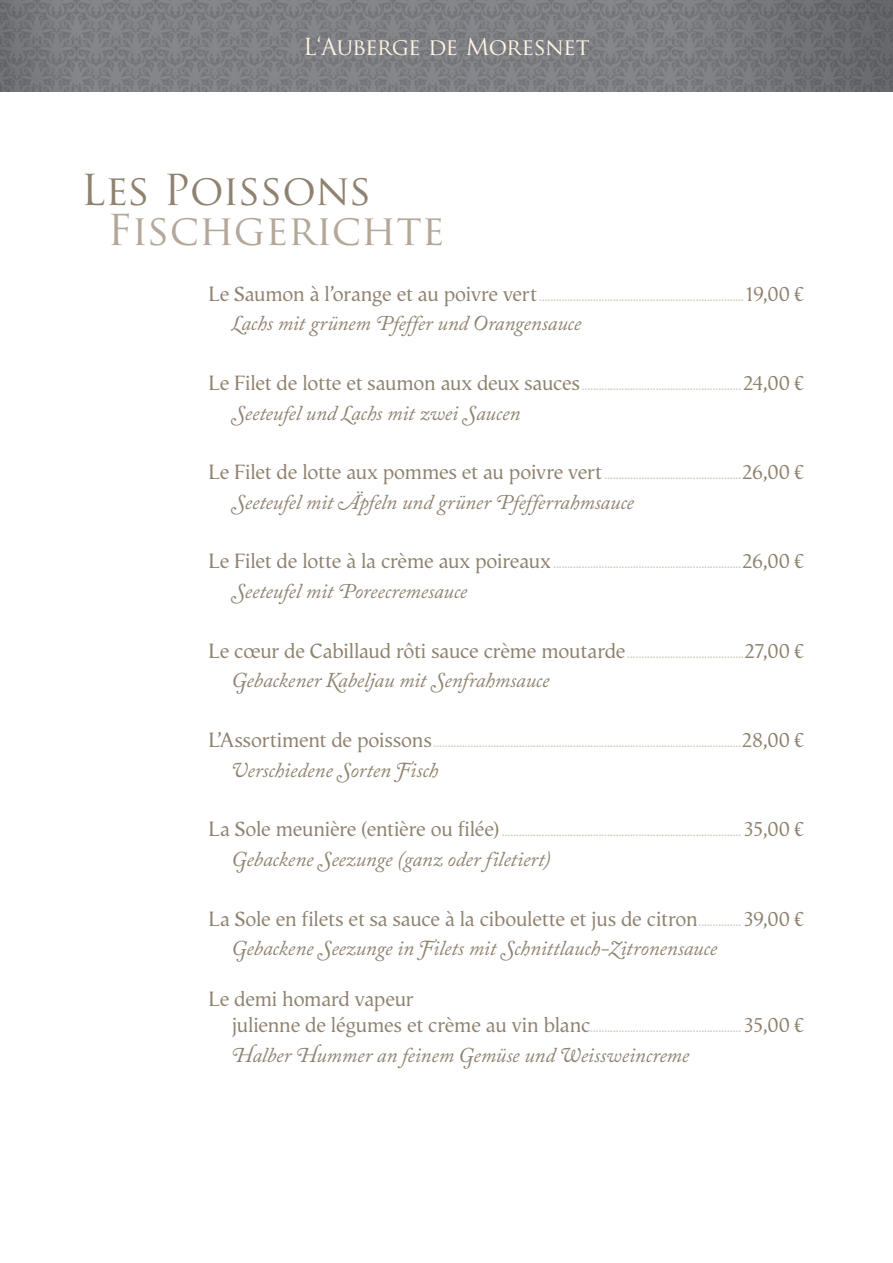
<style>
.page{position:relative;width:893px;height:1263px;background:#fff}
.page>*{position:absolute;margin:0;border:0;box-sizing:border-box;transform-origin:0 0}
.t1{font:41.55px "Trajan Pro";color:#b3a798}
.t2{font:41.55px "Trajan Pro";color:#8f8270}
.t3{font:22.95px "Trajan Pro";letter-spacing:-.04em;color:#fff4e0}
.t4{font:italic 21px "Adobe Caslon Pro";letter-spacing:-.005em;color:#8f8270}
.t5{font:21px "Vegaantikva";letter-spacing:-.01em;color:#8f8270}
.t6{font:13.5px "Vegaantikva";color:#d4cdc2}
.s1{font-size:21px;color:#8f8270}
.s2{font-size:13.5px;color:#d4cdc2}
</style>
<div class="page">
<img style="left:0;top:0;width:893px;height:92px">
<h2 class="t3" style="left:303px;top:32px;width:288px">L‘Auberge de Moresnet</h2>
<h1 class="t2" style="left:81px;top:164px;width:292px">Les Poissons</h1>
<h1 class="t1" style="left:107px;top:203px;width:339px">Fischgerichte</h1>
<p class="t6" style="left:209px;top:288px;width:597px"><span class="s1">Le Saumon à l’orange et au poivre vert</span>........................................................................<span class="s1">19,00 €</span></p>
<h3 class="t4" style="left:232px;top:311px;width:351px">Lachs mit grünem Pfeffer und Orangensauce</h3>
<p class="t6" style="left:209px;top:377px;width:597px"><span class="s1">Le Filet de lotte et saumon aux deux sauces</span>........................................................<span class="s1">24,00 €</span></p>
<h3 class="t4" style="left:232px;top:400px;width:290px">Seeteufel und Lachs mit zwei Saucen</h3>
<p class="t6" style="left:209px;top:467px;width:597px"><span class="s1">Le Filet de lotte aux pommes et au poivre vert</span> ................................................<span class="s1">26,00 €</span></p>
<h3 class="t4" style="left:232px;top:489px;width:403px">Seeteufel mit Äpfeln und grüner Pfefferrahmsauce</h3>
<p class="t6" style="left:209px;top:556px;width:597px"><span class="s1">Le Filet de lotte à la crème aux poireaux</span> ..................................................................<span class="s1">26,00 €</span></p>
<h3 class="t4" style="left:232px;top:579px;width:237px">Seeteufel mit Poreecremesauce</h3>
<h3 class="t5" style="left:209px;top:638px;width:597px">Le cœur de Cabillaud rôti sauce crème moutarde<span class="s2">.........................................</span>27,00 €</h3>
<h3 class="t4" style="left:232px;top:668px;width:319px">Gebackener Kabeljau mit Senfrahmsauce</h3>
<p class="t6" style="left:209px;top:735px;width:597px"><span class="s1">L’Assortiment de poissons</span>............................................................................................................<span class="s1">28,00 €</span></p>
<h3 class="t4" style="left:232px;top:757px;width:208px">Verschiedene Sorten Fisch</h3>
<p class="t6" style="left:209px;top:824px;width:597px"><span class="s1">La Sole meunière (entière ou filée)</span> .................................................................................... <span class="s1">35,00 €</span></p>
<h3 class="t4" style="left:232px;top:846px;width:320px">Gebackene Seezunge (ganz oder filetiert)</h3>
<h3 class="t5" style="left:209px;top:906px;width:597px">La Sole en filets et sa sauce à la ciboulette et jus de citron<span class="s2">...............</span> 39,00 €</h3>
<h3 class="t4" style="left:232px;top:936px;width:487px">Gebackene Seezunge in Filets mit Schnittlauch-Zitronensauce</h3>
<h3 class="t5" style="left:209px;top:987px;width:207px">Le demi homard vapeur</h3>
<p class="t6" style="left:232px;top:1019px;width:573px"><span class="s1">julienne de légumes et crème au vin blanc</span>..................................................... <span class="s1">35,00 €</span></p>
<h3 class="t4" style="left:232px;top:1042px;width:459px">Halber Hummer an feinem Gemüse und Weissweincreme</h3>
</div>
